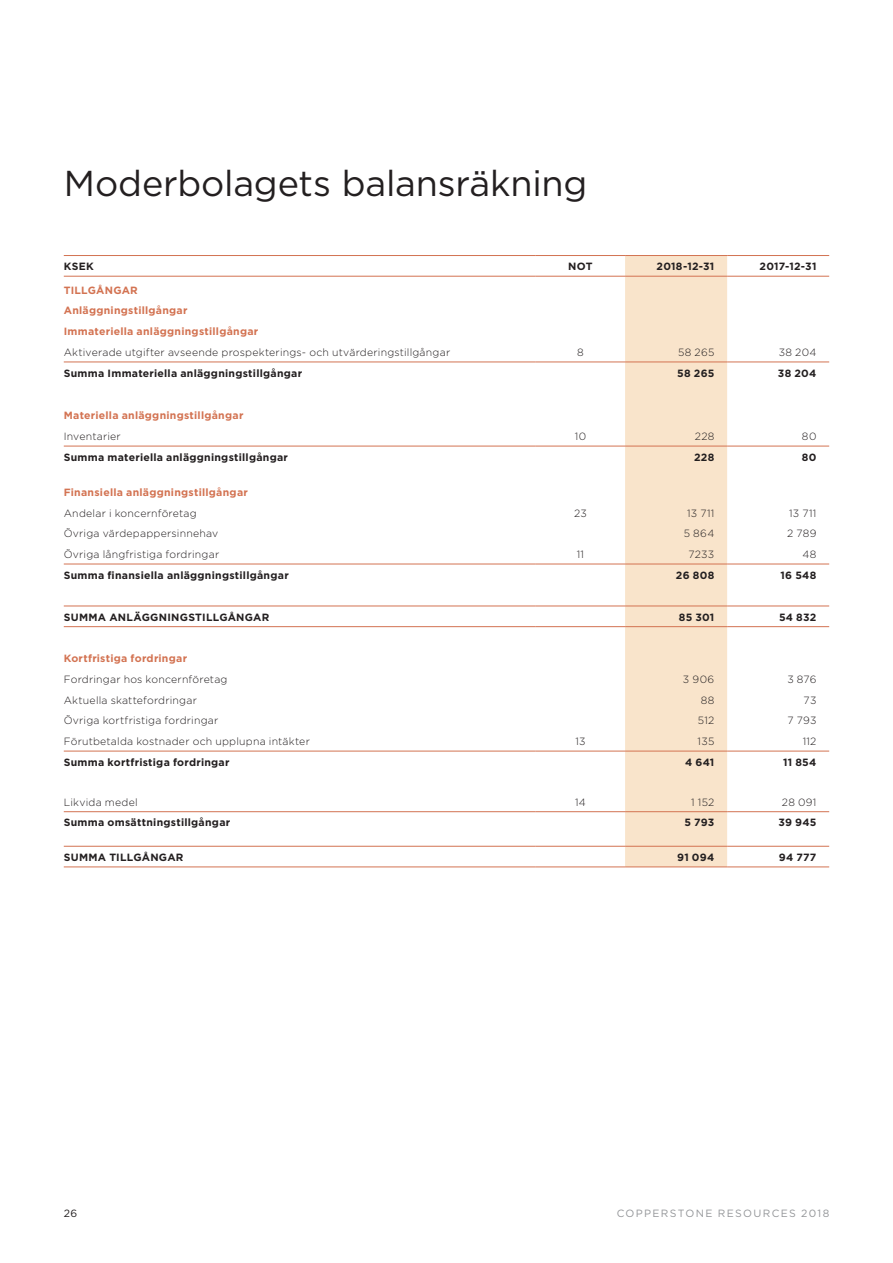
<style>
.page{position:relative;width:893px;height:1263px;background:#fff}
.page>*{position:absolute;margin:0;border:0;box-sizing:border-box;transform-origin:0 0}
.TABELLRUBBE_1{font:36px "Gotham HTF";letter-spacing:-.005em;color:#231f20}
.FAKTA_7{font:300 10.5px "Gotham HTF";letter-spacing:.02em;color:#231f20}
.FAKTA_7-2{font:700 10.5px "Gotham HTF";letter-spacing:.025em;color:#231f20}
.FAKTA_7-3{font:700 10.5px "Gotham HTF";letter-spacing:.025em;color:#d37352}
.t1{font:10.5px "Gotham HTF";letter-spacing:.125em;color:#939598}
.t2{font:10.5px "Gotham HTF";color:#231f20}
</style>
<div class="page">
<div style="left:625px;top:256px;width:102px;height:610px;background:#f9e4cb"></div>
<hr style="left:64px;top:255px;width:472px;height:1px;background:#d37352">
<hr style="left:536px;top:255px;width:89px;height:1px;background:#d37352">
<hr style="left:625px;top:255px;width:102px;height:1px;background:#d37352">
<hr style="left:727px;top:255px;width:102px;height:1px;background:#d37352">
<hr style="left:64px;top:276px;width:472px;height:1px;background:#d37352">
<hr style="left:536px;top:276px;width:89px;height:1px;background:#d37352">
<hr style="left:625px;top:276px;width:102px;height:1px;background:#d37352">
<hr style="left:727px;top:276px;width:102px;height:1px;background:#d37352">
<hr style="left:64px;top:362px;width:472px;height:1px;background:#d37352">
<hr style="left:536px;top:362px;width:89px;height:1px;background:#d37352">
<hr style="left:625px;top:362px;width:102px;height:1px;background:#d37352">
<hr style="left:727px;top:362px;width:102px;height:1px;background:#d37352">
<hr style="left:64px;top:446px;width:472px;height:1px;background:#d37352">
<hr style="left:536px;top:446px;width:89px;height:1px;background:#d37352">
<hr style="left:625px;top:446px;width:102px;height:1px;background:#d37352">
<hr style="left:727px;top:446px;width:102px;height:1px;background:#d37352">
<hr style="left:64px;top:606px;width:472px;height:1px;background:#d37352">
<hr style="left:536px;top:606px;width:89px;height:1px;background:#d37352">
<hr style="left:625px;top:606px;width:102px;height:1px;background:#d37352">
<hr style="left:727px;top:606px;width:102px;height:1px;background:#d37352">
<hr style="left:64px;top:626px;width:472px;height:1px;background:#d37352">
<hr style="left:536px;top:626px;width:89px;height:1px;background:#d37352">
<hr style="left:625px;top:626px;width:102px;height:1px;background:#d37352">
<hr style="left:727px;top:626px;width:102px;height:1px;background:#d37352">
<hr style="left:64px;top:564px;width:472px;height:1px;background:#d37352">
<hr style="left:536px;top:564px;width:89px;height:1px;background:#d37352">
<hr style="left:625px;top:564px;width:102px;height:1px;background:#d37352">
<hr style="left:727px;top:564px;width:102px;height:1px;background:#d37352">
<hr style="left:64px;top:751px;width:472px;height:1px;background:#d37352">
<hr style="left:536px;top:751px;width:89px;height:1px;background:#d37352">
<hr style="left:625px;top:751px;width:102px;height:1px;background:#d37352">
<hr style="left:727px;top:751px;width:102px;height:1px;background:#d37352">
<hr style="left:64px;top:811px;width:472px;height:1px;background:#d37352">
<hr style="left:536px;top:811px;width:89px;height:1px;background:#d37352">
<hr style="left:625px;top:811px;width:102px;height:1px;background:#d37352">
<hr style="left:727px;top:811px;width:102px;height:1px;background:#d37352">
<hr style="left:64px;top:846px;width:472px;height:1px;background:#d37352">
<hr style="left:536px;top:846px;width:89px;height:1px;background:#d37352">
<hr style="left:625px;top:846px;width:102px;height:1px;background:#d37352">
<hr style="left:727px;top:846px;width:102px;height:1px;background:#d37352">
<hr style="left:64px;top:866px;width:472px;height:1px;background:#d37352">
<hr style="left:536px;top:866px;width:89px;height:1px;background:#d37352">
<hr style="left:625px;top:866px;width:102px;height:1px;background:#d37352">
<hr style="left:727px;top:866px;width:102px;height:1px;background:#d37352">
<p class="TABELLRUBBE_1" style="left:64px;top:163px;width:525px">Moderbolagets balansräkning</p>
<p class="FAKTA_7-2" style="left:64px;top:260px;width:32px">KSEK</p>
<p class="FAKTA_7-2" style="left:568px;top:260px;width:26px">NOT</p>
<p class="FAKTA_7-2" style="left:657px;top:260px;width:59px">2018-12-31</p>
<p class="FAKTA_7-2" style="left:760px;top:260px;width:58px">2017-12-31</p>
<p class="FAKTA_7-3" style="left:64px;top:284px;width:76px">TILLGÅNGAR</p>
<p class="FAKTA_7-3" style="left:64px;top:305px;width:125px">Anläggningstillgångar</p>
<p class="FAKTA_7-3" style="left:64px;top:325px;width:196px">Immateriella anläggningstillgångar</p>
<p class="FAKTA_7" style="left:64px;top:346px;width:388px">Aktiverade utgifter avseende prospekterings- och utvärderingstillgångar</p>
<p class="FAKTA_7" style="left:577px;top:346px;width:8px">8</p>
<p class="FAKTA_7" style="left:678px;top:346px;width:38px">58 265</p>
<p class="FAKTA_7" style="left:779px;top:346px;width:39px">38 204</p>
<p class="FAKTA_7-2" style="left:64px;top:367px;width:240px">Summa Immateriella anläggningstillgångar</p>
<p class="FAKTA_7-2" style="left:677px;top:367px;width:39px">58 265</p>
<p class="FAKTA_7-2" style="left:778px;top:367px;width:40px">38 204</p>
<p class="FAKTA_7-3" style="left:64px;top:409px;width:181px">Materiella anläggningstillgångar</p>
<p class="FAKTA_7" style="left:64px;top:431px;width:59px">Inventarier</p>
<p class="FAKTA_7" style="left:575px;top:431px;width:13px">10</p>
<p class="FAKTA_7" style="left:695px;top:431px;width:21px">228</p>
<p class="FAKTA_7" style="left:802px;top:431px;width:16px">80</p>
<p class="FAKTA_7-2" style="left:64px;top:451px;width:226px">Summa materiella anläggningstillgångar</p>
<p class="FAKTA_7-2" style="left:694px;top:451px;width:22px">228</p>
<p class="FAKTA_7-2" style="left:802px;top:451px;width:16px">80</p>
<p class="FAKTA_7-3" style="left:64px;top:486px;width:186px">Finansiella anläggningstillgångar</p>
<p class="FAKTA_7" style="left:64px;top:507px;width:134px">Andelar i koncernföretag</p>
<p class="FAKTA_7" style="left:574px;top:507px;width:14px">23</p>
<p class="FAKTA_7" style="left:687px;top:507px;width:29px">13 711</p>
<p class="FAKTA_7" style="left:789px;top:507px;width:29px">13 711</p>
<p class="FAKTA_7" style="left:64px;top:528px;width:156px">Övriga värdepappersinnehav</p>
<p class="FAKTA_7" style="left:684px;top:528px;width:32px">5 864</p>
<p class="FAKTA_7" style="left:787px;top:528px;width:31px">2 789</p>
<p class="FAKTA_7" style="left:64px;top:549px;width:157px">Övriga långfristiga fordringar</p>
<p class="FAKTA_7" style="left:577px;top:549px;width:9px">11</p>
<p class="FAKTA_7" style="left:688px;top:549px;width:27px">7233</p>
<p class="FAKTA_7" style="left:802px;top:549px;width:16px">48</p>
<p class="FAKTA_7-2" style="left:64px;top:569px;width:226px">Summa finansiella anläggningstillgångar</p>
<p class="FAKTA_7-2" style="left:676px;top:569px;width:40px">26 808</p>
<p class="FAKTA_7-2" style="left:780px;top:569px;width:37px">16 548</p>
<p class="FAKTA_7-2" style="left:64px;top:611px;width:207px">SUMMA ANLÄGGNINGSTILLGÅNGAR</p>
<p class="FAKTA_7-2" style="left:679px;top:611px;width:37px">85 301</p>
<p class="FAKTA_7-2" style="left:779px;top:611px;width:39px">54 832</p>
<p class="FAKTA_7-3" style="left:64px;top:652px;width:125px">Kortfristiga fordringar</p>
<p class="FAKTA_7" style="left:64px;top:673px;width:165px">Fordringar hos koncernföretag</p>
<p class="FAKTA_7" style="left:683px;top:673px;width:33px">3 906</p>
<p class="FAKTA_7" style="left:787px;top:673px;width:31px">3 876</p>
<p class="FAKTA_7" style="left:64px;top:694px;width:135px">Aktuella skattefordringar</p>
<p class="FAKTA_7" style="left:701px;top:694px;width:15px">88</p>
<p class="FAKTA_7" style="left:804px;top:694px;width:14px">73</p>
<p class="FAKTA_7" style="left:64px;top:715px;width:156px">Övriga kortfristiga fordringar</p>
<p class="FAKTA_7" style="left:698px;top:715px;width:18px">512</p>
<p class="FAKTA_7" style="left:788px;top:715px;width:30px">7 793</p>
<p class="FAKTA_7" style="left:64px;top:736px;width:248px">Förutbetalda kostnader och upplupna intäkter</p>
<p class="FAKTA_7" style="left:575px;top:736px;width:12px">13</p>
<p class="FAKTA_7" style="left:698px;top:736px;width:18px">135</p>
<p class="FAKTA_7" style="left:803px;top:736px;width:15px">112</p>
<p class="FAKTA_7-2" style="left:64px;top:756px;width:167px">Summa kortfristiga fordringar</p>
<p class="FAKTA_7-2" style="left:685px;top:756px;width:31px">4 641</p>
<p class="FAKTA_7-2" style="left:783px;top:756px;width:35px">11 854</p>
<p class="FAKTA_7" style="left:64px;top:796px;width:76px">Likvida medel</p>
<p class="FAKTA_7" style="left:575px;top:796px;width:12px">14</p>
<p class="FAKTA_7" style="left:691px;top:796px;width:25px">1 152</p>
<p class="FAKTA_7" style="left:782px;top:796px;width:36px">28 091</p>
<p class="FAKTA_7-2" style="left:64px;top:816px;width:168px">Summa omsättningstillgångar</p>
<p class="FAKTA_7-2" style="left:684px;top:816px;width:32px">5 793</p>
<p class="FAKTA_7-2" style="left:778px;top:816px;width:40px">39 945</p>
<p class="FAKTA_7-2" style="left:64px;top:851px;width:121px">SUMMA TILLGÅNGAR</p>
<p class="FAKTA_7-2" style="left:677px;top:851px;width:39px">91 094</p>
<p class="FAKTA_7-2" style="left:779px;top:851px;width:39px">94 777</p>
<p class="t2" style="left:64px;top:1207px;width:15px">26</p>
<p class="t1" style="left:617px;top:1207px;width:214px">COPPERSTONE RESOURCES 2018</p>
</div>
